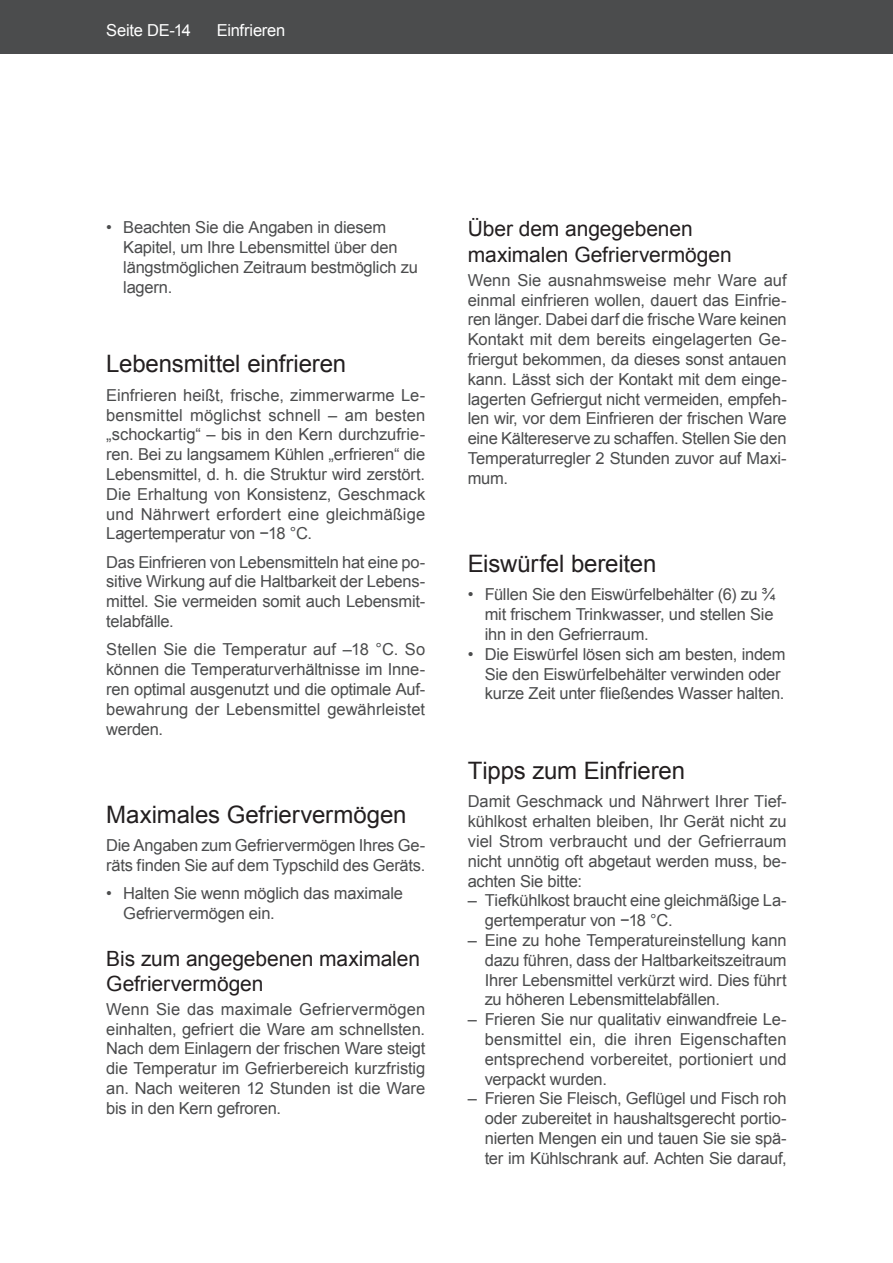
<style>
.page{position:relative;width:893px;height:1263px;background:#fff}
.page>*{position:absolute;margin:0;border:0;box-sizing:border-box;transform-origin:0 0}
.t1{font:24px "Arial";letter-spacing:-.005em;color:#231f20}
.t2{font:21px/25.2px "Arial";letter-spacing:-.005em;color:#231f20}
.t3{font:16.5px/19.8px "Arial";letter-spacing:-.015em;color:#4b4c4d;text-align:justify}
.t4{font:16.5px "Arial";letter-spacing:-.015em;color:#fff}
</style>
<div class="page">
<div style="left:0;top:0;width:893px;height:54px;background:#4b4c4d"></div>
<p class="t4" style="left:106px;top:22px;width:86px">Seite DE-14</p>
<p class="t4" style="left:217px;top:22px;width:70px">Einfrieren</p>
<p class="t3" style="left:123px;top:218px;width:296px;text-align:left;text-indent:-17px">• Beachten Sie die Angaben in diesem<br>Kapitel, um Ihre Lebensmittel über den längstmöglichen Zeitraum bestmöglich zu lagern.</p>
<h1 class="t1" style="left:106px;top:351px;width:241px">Lebensmittel einfrieren</h1>
<p class="t3" style="left:106px;top:385px;width:320px">Einfrieren heißt, frische, zimmerwarme Le&shy;bensmittel möglichst schnell – am besten „schockartig“ – bis in den Kern durchzufrie&shy;ren. Bei zu langsamem Kühlen „erfrieren“ die Lebensmittel, d. h. die Struktur wird zerstört.<br>Die Erhaltung von Konsistenz, Geschmack und Nährwert erfordert eine gleichmäßige Lagertemperatur von −18 °C.</p>
<p class="t3" style="left:106px;top:552px;width:321px">Das Einfrieren von Lebensmitteln hat eine po&shy;sitive Wirkung auf die Haltbarkeit der Lebens&shy;mittel. Sie vermeiden somit auch Lebensmit&shy;telabfälle.</p>
<p class="t3" style="left:106px;top:640px;width:320px">Stellen Sie die Temperatur auf –18 °C. So können die Temperaturverhältnisse im Inne&shy;ren optimal ausgenutzt und die optimale Auf&shy;bewahrung der Lebensmittel gewährleistet werden.</p>
<h1 class="t1" style="left:106px;top:801px;width:302px">Maximales Gefriervermögen</h1>
<p class="t3" style="left:106px;top:836px;width:320px">Die Angaben zum Gefriervermögen Ihres Ge&shy;räts finden Sie auf dem Typschild des Geräts.</p>
<p class="t3" style="left:123px;top:884px;width:281px;text-indent:-17px">• Halten Sie wenn möglich das maximale<br>Gefriervermögen ein.</p>
<p class="t2" style="left:106px;top:946px;width:315px">Bis zum angegebenen maximalen<br>Gefriervermögen</p>
<p class="t3" style="left:106px;top:999px;width:321px">Wenn Sie das maximale Gefriervermögen einhalten, gefriert die Ware am schnellsten.<br>Nach dem Einlagern der frischen Ware steigt die Temperatur im Gefrierbereich kurzfristig an. Nach weiteren 12 Stunden ist die Ware bis in den Kern gefroren.</p>
<p class="t2" style="left:468px;top:217px;width:265px">Über dem angegebenen maximalen Gefriervermögen</p>
<p class="t3" style="left:468px;top:270px;width:321px">Wenn Sie ausnahmsweise mehr Ware auf einmal einfrieren wollen, dauert das Einfrie&shy;ren länger. Dabei darf die frische Ware keinen Kontakt mit dem bereits eingelagerten Ge&shy;friergut bekommen, da dieses sonst antauen kann. Lässt sich der Kontakt mit dem einge&shy;lagerten Gefriergut nicht vermeiden, empfeh&shy;len wir, vor dem Einfrieren der frischen Ware eine Kältereserve zu schaffen. Stellen Sie den Temperaturregler 2 Stunden zuvor auf Maxi&shy;mum.</p>
<h1 class="t1" style="left:468px;top:550px;width:190px">Eiswürfel bereiten</h1>
<p class="t3" style="left:485px;top:585px;width:292px;text-align:left;text-indent:-17px">• Füllen Sie den Eiswürfelbehälter (6) zu ¾ mit frischem Trinkwasser, und stellen Sie ihn in den Gefrierraum.</p>
<p class="t3" style="left:485px;top:644px;width:302px;text-align:left;text-indent:-17px">• Die Eiswürfel lösen sich am besten, indem<br>Sie den Eiswürfelbehälter verwinden oder kurze Zeit unter fließendes Wasser halten.</p>
<h1 class="t1" style="left:468px;top:757px;width:219px">Tipps zum Einfrieren</h1>
<p class="t3" style="left:468px;top:792px;width:320px">Damit Geschmack und Nährwert Ihrer Tief&shy;kühl kost er hal ten bleiben, Ihr Gerät nicht zu viel Strom ver braucht und der Gefrierraum nicht unnötig oft abgetaut wer den muss, be&shy;ach ten Sie bitte:</p>
<p class="t3" style="left:485px;top:891px;width:303px;text-indent:-17px">– Tiefkühlkost braucht eine gleichmäßige La&shy;gertemperatur von −18 °C.</p>
<p class="t3" style="left:485px;top:930px;width:303px;text-indent:-17px">– Eine zu hohe Temperatureinstellung kann dazu führen, dass der Haltbarkeitszeitraum Ihrer Lebensmittel verkürzt wird. Dies führt zu höheren Lebensmittelabfällen.</p>
<p class="t3" style="left:485px;top:1010px;width:303px;text-indent:-17px">– Frieren Sie nur qualitativ einwandfreie Le&shy;bensmittel ein, die ih ren Eigenschaften entsprechend vorbereitet, portioniert und verpackt wurden.</p>
<p class="t3" style="left:485px;top:1089px;width:303px;text-indent:-17px">– Frieren Sie Fleisch, Geflügel und Fisch roh oder zubereitet in haus halts ge recht portio&shy;nierten Mengen ein und tauen Sie sie spä&shy;ter im Kühlschrank auf. Ach ten Sie darauf,</p>
</div>
